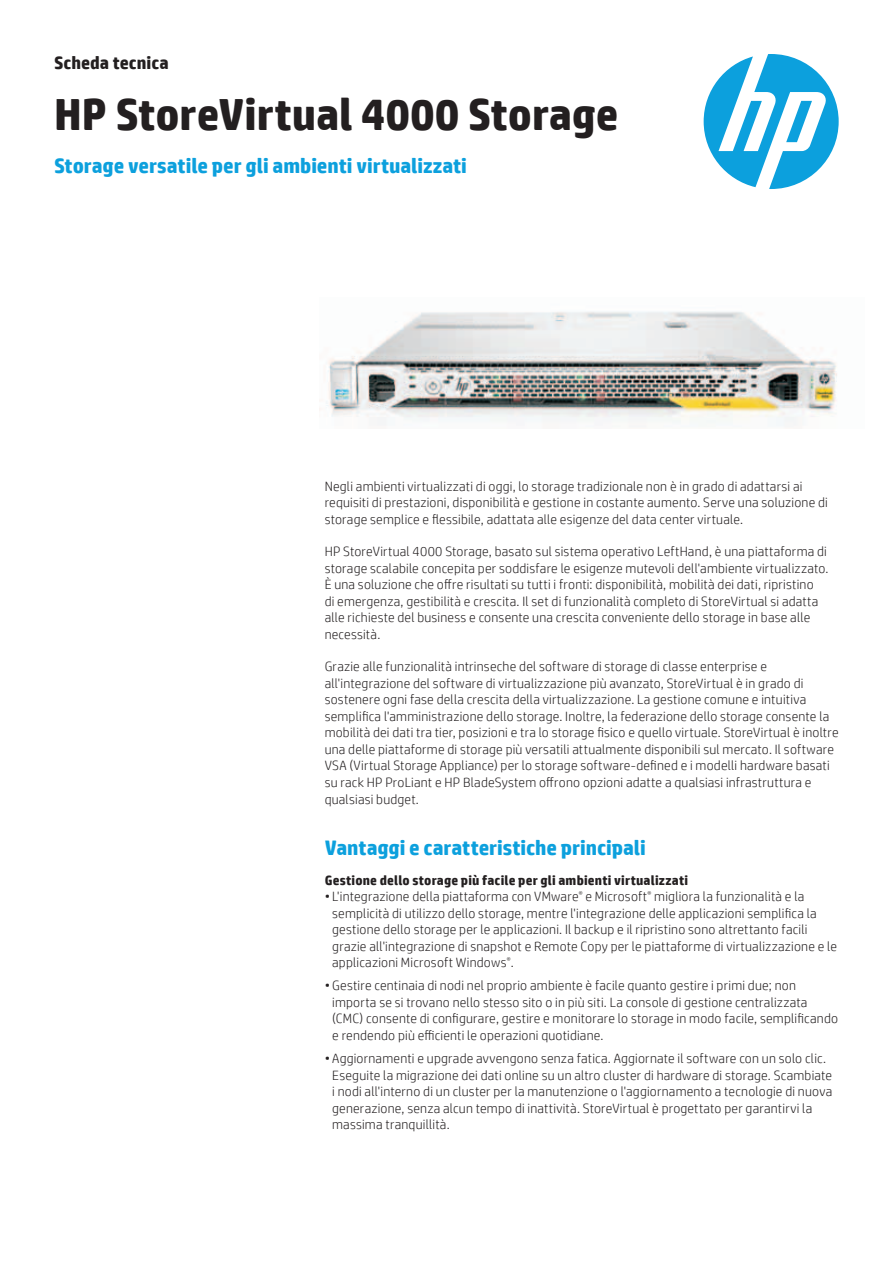
<style>
.page{position:relative;width:893px;height:1263px;background:#fff}
.page>*{position:absolute;margin:0;border:0;box-sizing:border-box;transform-origin:0 0}
.Cover_headline_30_32{font:700 45px "HP Simplified";letter-spacing:-.005em;color:#231f20}
.Cover_subhead_14_16{font:700 21px "HP Simplified";letter-spacing:-.005em;color:#0ca0dd}
.Subhead_14_16_bold_b{font:700 21px "HP Simplified";color:#0ca0dd}
.Document_type_for_30{font:700 18px "HP Simplified";color:#231f20}
.Body_last{font:300 13.5px/16.5px "HP Simplified";letter-spacing:.015em;color:#231f20}
.Body{font:300 13.5px/16.5px "HP Simplified";letter-spacing:.015em;color:#231f20}
.Body_header_bold{font:700 13.5px "HP Simplified";letter-spacing:.015em;color:#231f20}
</style>
<div class="page">
<svg style="left:704px;top:54px;width:135px;height:135px"></svg>
<img style="left:326px;top:311px;width:511px;height:115px">
<p class="Document_type_for_30" style="left:54px;top:52px;width:116px">Scheda tecnica</p>
<p class="Cover_headline_30_32" style="left:54px;top:88px;width:566px">HP StoreVirtual 4000 Storage</p>
<p class="Cover_subhead_14_16" style="left:54px;top:153px;width:414px">Storage versatile per gli ambienti virtualizzati</p>
<p class="Body" style="left:325px;top:477px;width:505px">Negli ambienti virtualizzati di oggi, lo storage tradizionale non è in grado di adattarsi ai requisiti di prestazioni, disponibilità e gestione in costante aumento. Serve una soluzione di storage semplice e flessibile, adattata alle esigenze del data center virtuale.</p>
<p class="Body" style="left:325px;top:543px;width:505px">HP StoreVirtual 4000 Storage, basato sul sistema operativo LeftHand, è una piattaforma di storage scalabile concepita per soddisfare le esigenze mutevoli dell'ambiente virtualizzato.<br>È una soluzione che offre risultati su tutti i fronti: disponibilità, mobilità dei dati, ripristino<br>di emergenza, gestibilità e crescita. Il set di funzionalità completo di StoreVirtual si adatta alle richieste del business e consente una crescita conveniente dello storage in base alle necessità.</p>
<p class="Body_last" style="left:325px;top:658px;width:515px">Grazie alle funzionalità intrinseche del software di storage di classe enterprise e all'integrazione del software di virtualizzazione più avanzato, StoreVirtual è in grado di sostenere ogni fase della crescita della virtualizzazione. La gestione comune e intuitiva semplifica l'amministrazione dello storage. Inoltre, la federazione dello storage consente la mobilità dei dati tra tier, posizioni e tra lo storage fisico e quello virtuale. StoreVirtual è inoltre una delle piattaforme di storage più versatili attualmente disponibili sul mercato. Il software VSA (Virtual Storage Appliance) per lo storage software-defined e i modelli hardware basati su rack HP ProLiant e HP BladeSystem offrono opzioni adatte a qualsiasi infrastruttura e qualsiasi budget.</p>
<p class="Subhead_14_16_bold_b" style="left:325px;top:835px;width:323px">Vantaggi e caratteristiche principali</p>
<p class="Body_header_bold" style="left:325px;top:872px;width:365px">Gestione dello storage più facile per gli ambienti virtualizzati</p>
<p class="Body_last" style="left:332px;top:888px;width:506px;text-indent:-8px">• L'integrazione della piattaforma con VMware<sup>®</sup> e Microsoft<sup>®</sup> migliora la funzionalità e la semplicità di utilizzo dello storage, mentre l'integrazione delle applicazioni semplifica la gestione dello storage per le applicazioni. Il backup e il ripristino sono altrettanto facili grazie all'integrazione di snapshot e Remote Copy per le piattaforme di virtualizzazione e le applicazioni Microsoft Windows<sup>®</sup>.</p>
<p class="Body_last" style="left:332px;top:977px;width:507px;text-indent:-8px">• Gestire centinaia di nodi nel proprio ambiente è facile quanto gestire i primi due; non importa se si trovano nello stesso sito o in più siti. La console di gestione centralizzata (CMC) consente di configurare, gestire e monitorare lo storage in modo facile, semplificando e rendendo più efficienti le operazioni quotidiane.</p>
<p class="Body_last" style="left:332px;top:1050px;width:501px;text-indent:-8px">• Aggiornamenti e upgrade avvengono senza fatica. Aggiornate il software con un solo clic.<br>Eseguite la migrazione dei dati online su un altro cluster di hardware di storage. Scambiate i nodi all'interno di un cluster per la manutenzione o l'aggiornamento a tecnologie di nuova generazione, senza alcun tempo di inattività. StoreVirtual è progettato per garantirvi la massima tranquillità.</p>
</div>
